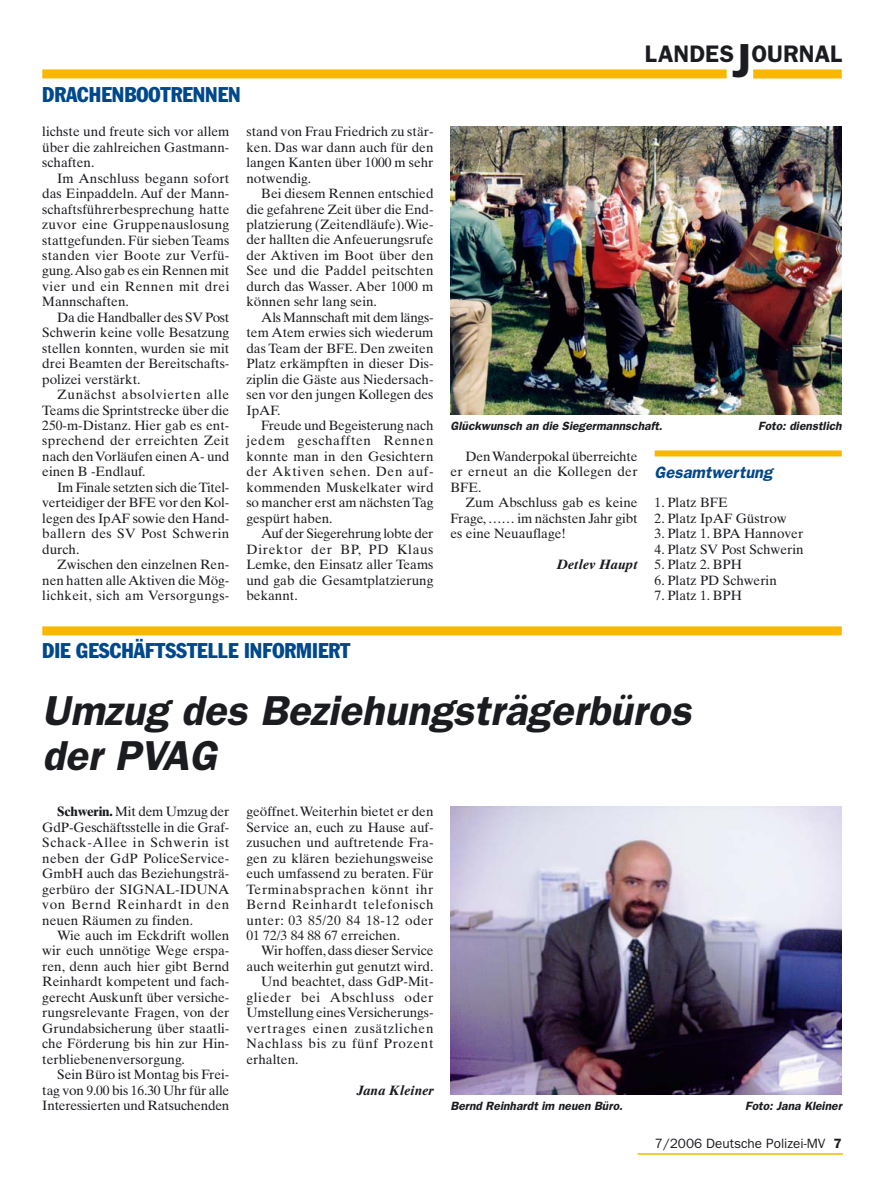
<style>
.page{position:relative;width:893px;height:1191px;background:#fff}
.page>*{position:absolute;margin:0;border:0;box-sizing:border-box;transform-origin:0 0}
.t1{font:italic 600 42px/45px "Franklin Gothic";color:#1b1c20}
.t2{font:600 24px "Franklin Gothic";color:#1b1c20}
.t3{font:condensed 21px "Franklin Gothic";color:#00488c}
.t4{font:italic 600 16.5px "Franklin Gothic";color:#00488c}
.t5{font:13.5px/15.5px "Times Ten";color:#1b1c20;text-align:justify}
.t6{font:13.5px "Times Ten";letter-spacing:.05em;color:#1b1c20}
.t7{font:13.5px "Franklin Gothic";color:#1b1c20}
.t8{font:italic 700 13.5px "Times Ten";color:#1b1c20}
.t9{font:italic 600 12px "Franklin Gothic";color:#1b1c20}
.s1{font-size:48px}
.s2{font-weight:700}
.s3{font-weight:600}
</style>
<div class="page">
<div style="left:655px;top:450px;width:187px;height:6px;background:#f9b700"></div>
<hr style="left:638px;top:1153px;width:205px;height:1px;background:#f9b700">
<div style="left:42px;top:69px;width:685px;height:9px;background:#f9b700"></div>
<div style="left:753px;top:69px;width:89px;height:9px;background:#f9b700"></div>
<div style="left:42px;top:626px;width:800px;height:9px;background:#f9b700"></div>
<img style="left:451px;top:807px;width:391px;height:287px">
<img style="left:451px;top:127px;width:391px;height:287px">
<h3 class="t3" style="left:42px;top:87px;width:200px">DRACHENBOOTRENNEN</h3>
<p class="t5" style="left:42px;top:125px;width:189px">lichste und freute sich vor allem über die zahlreichen Gastmann&shy;schaften.</p>
<p class="t5" style="left:42px;top:172px;width:189px;text-indent:15px">Im Anschluss begann sofort das Einpaddeln. Auf der Mann&shy;schaftsführerbesprechung hatte zuvor eine Gruppenauslosung stattgefunden. Für sieben Teams standen vier Boote zur Verfü&shy;gung.Also gab es ein Rennen mit vier und ein Rennen mit drei Mannschaften.</p>
<p class="t5" style="left:42px;top:311px;width:189px;text-indent:15px">Da die Handballer des SV Post Schwerin keine volle Besatzung stellen konnten, wurden sie mit drei Beamten der Bereitschafts&shy;polizei verstärkt.</p>
<p class="t5" style="left:42px;top:388px;width:189px;text-indent:15px">Zunächst absolvierten alle Teams die Sprintstrecke über die 250-m-Distanz. Hier gab es ent&shy;sprechend der erreichten Zeit nach den Vorläufen einen A- und einen B -Endlauf.</p>
<p class="t5" style="left:42px;top:481px;width:189px;text-indent:15px">Im Finale setzten sich die Titel&shy;verteidiger der BFE vor den Kol&shy;legen des IpAF sowie den Hand&shy;ballern des SV Post Schwerin durch.</p>
<p class="t5" style="left:42px;top:558px;width:189px;text-indent:15px">Zwischen den einzelnen Ren&shy;nen hatten alle Aktiven die Mög&shy;lichkeit, sich am Versorgungs-</p>
<p class="t5" style="left:246px;top:125px;width:189px">stand von Frau Friedrich zu stär&shy;ken. Das war dann auch für den langen Kanten über 1000 m sehr notwendig.</p>
<p class="t5" style="left:246px;top:187px;width:189px;text-indent:15px">Bei diesem Rennen entschied die gefahrene Zeit über die End&shy;platzierung (Zeitendläufe).Wie&shy;der hallten die Anfeuerungsrufe der Aktiven im Boot über den See und die Paddel peitschten durch das Wasser. Aber 1000 m können sehr lang sein.</p>
<p class="t5" style="left:246px;top:311px;width:189px;text-indent:15px">Als Mannschaft mit dem längs&shy;tem Atem erwies sich wiederum das Team der BFE. Den zweiten Platz erkämpften in dieser Dis&shy;ziplin die Gäste aus Niedersach&shy;sen vor den jungen Kollegen des IpAF.</p>
<p class="t5" style="left:246px;top:419px;width:189px;text-indent:15px">Freude und Begeisterung nach jedem geschafften Rennen konnte man in den Gesichtern der Aktiven sehen. Den auf&shy;kommenden Muskelkater wird so mancher erst am nächsten Tag gespürt haben.</p>
<p class="t5" style="left:246px;top:527px;width:189px;text-indent:15px">Auf der Siegerehrung lobte der Direktor der BP, PD Klaus Lemke, den Einsatz aller Teams und gab die Gesamtplatzierung bekannt.</p>
<h2 class="t2" style="left:645px;top:45px;width:199px">LANDES<span class="s1">J</span>OURNAL</h2>
<p class="t9" style="left:451px;top:422px;width:215px">Glückwunsch an die Siegermannschaft.</p>
<p class="t9" style="left:758px;top:422px;width:87px">Foto: dienstlich</p>
<p class="t5" style="left:451px;top:450px;width:189px;text-indent:15px">Den Wanderpokal überreichte er erneut an die Kollegen der BFE.</p>
<p class="t5" style="left:451px;top:496px;width:189px;text-indent:15px">Zum Abschluss gab es keine Frage, …… im nächsten Jahr gibt es eine Neuauflage!</p>
<p class="t8" style="left:557px;top:559px;width:82px">Detlev Haupt</p>
<p class="t4" style="left:655px;top:466px;width:119px">Gesamtwertung</p>
<p class="t5" style="left:655px;top:496px;width:75px">1. Platz BFE</p>
<p class="t5" style="left:655px;top:512px;width:134px">2. Platz IpAF Güstrow</p>
<p class="t5" style="left:655px;top:527px;width:150px">3. Platz 1. BPA Hannover</p>
<p class="t5" style="left:655px;top:542px;width:150px">4. Platz SV Post Schwerin</p>
<p class="t5" style="left:655px;top:558px;width:89px">5. Platz 2. BPH</p>
<p class="t5" style="left:655px;top:573px;width:124px">6. Platz PD Schwerin</p>
<p class="t5" style="left:655px;top:589px;width:89px">7. Platz 1. BPH</p>
<h3 class="t3" style="left:42px;top:643px;width:309px">DIE GESCHÄFTSSTELLE INFORMIERT</h3>
<h1 class="t1" style="left:42px;top:691px;width:657px">Umzug des Beziehungsträgerbüros der PVAG</h1>
<p class="t5" style="left:42px;top:805px;width:189px;text-indent:15px"><span class="s2">Schwerin.</span> Mit dem Umzug der GdP-Geschäftsstelle in die Graf-Schack-Allee in Schwerin ist neben der GdP PoliceService-GmbH auch das Beziehungsträ&shy;gerbüro der SIGNAL-IDUNA von Bernd Reinhardt in den neuen Räumen zu finden.</p>
<p class="t5" style="left:42px;top:929px;width:189px;text-indent:15px">Wie auch im Eckdrift wollen wir euch unnötige Wege erspa&shy;ren, denn auch hier gibt Bernd Reinhardt kompetent und fach&shy;gerecht Auskunft über versiche&shy;rungsrelevante Fragen, von der Grundabsicherung über staatli&shy;che Förderung bis hin zur Hin&shy;terbliebenenversorgung.</p>
<p class="t5" style="left:42px;top:1068px;width:189px;text-indent:15px">Sein Büro ist Montag bis Frei&shy;tag von 9.00 bis 16.30 Uhr für alle Interessierten und Ratsuchenden</p>
<p class="t5" style="left:246px;top:805px;width:189px">geöffnet.Weiterhin bietet er den Service an, euch zu Hause auf&shy;zusuchen und auftretende Fra&shy;gen zu klären beziehungsweise euch umfassend zu beraten. Für Terminabsprachen könnt ihr Bernd Reinhardt telefonisch unter: 03 85/20 84 18-12 oder 01 72/3 84 88 67 erreichen.</p>
<p class="t5" style="left:261px;top:944px;width:174px">Wir hoffen,dass dieser Service</p>
<p class="t5" style="left:246px;top:960px;width:189px">auch weiterhin gut genutzt wird.</p>
<p class="t5" style="left:261px;top:975px;width:174px">Und beachtet, dass GdP-Mit-</p>
<p class="t6" style="left:246px;top:992px;width:189px">glieder bei Abschluss oder</p>
<p class="t5" style="left:246px;top:1006px;width:189px">Umstellung eines Versicherungs-</p>
<p class="t6" style="left:246px;top:1023px;width:189px">vertrages einen zusätzlichen</p>
<p class="t6" style="left:246px;top:1038px;width:189px">Nachlass bis zu fünf Prozent</p>
<p class="t5" style="left:246px;top:1052px;width:54px">erhalten.</p>
<p class="t8" style="left:357px;top:1085px;width:78px">Jana Kleiner</p>
<p class="t9" style="left:451px;top:1101px;width:176px">Bernd Reinhardt im neuen Büro.</p>
<p class="t9" style="left:745px;top:1101px;width:100px">Foto: Jana Kleiner</p>
<p class="t7" style="left:655px;top:1138px;width:188px">7/2006 Deutsche Polizei-MV <span class="s3">7</span></p>
</div>
